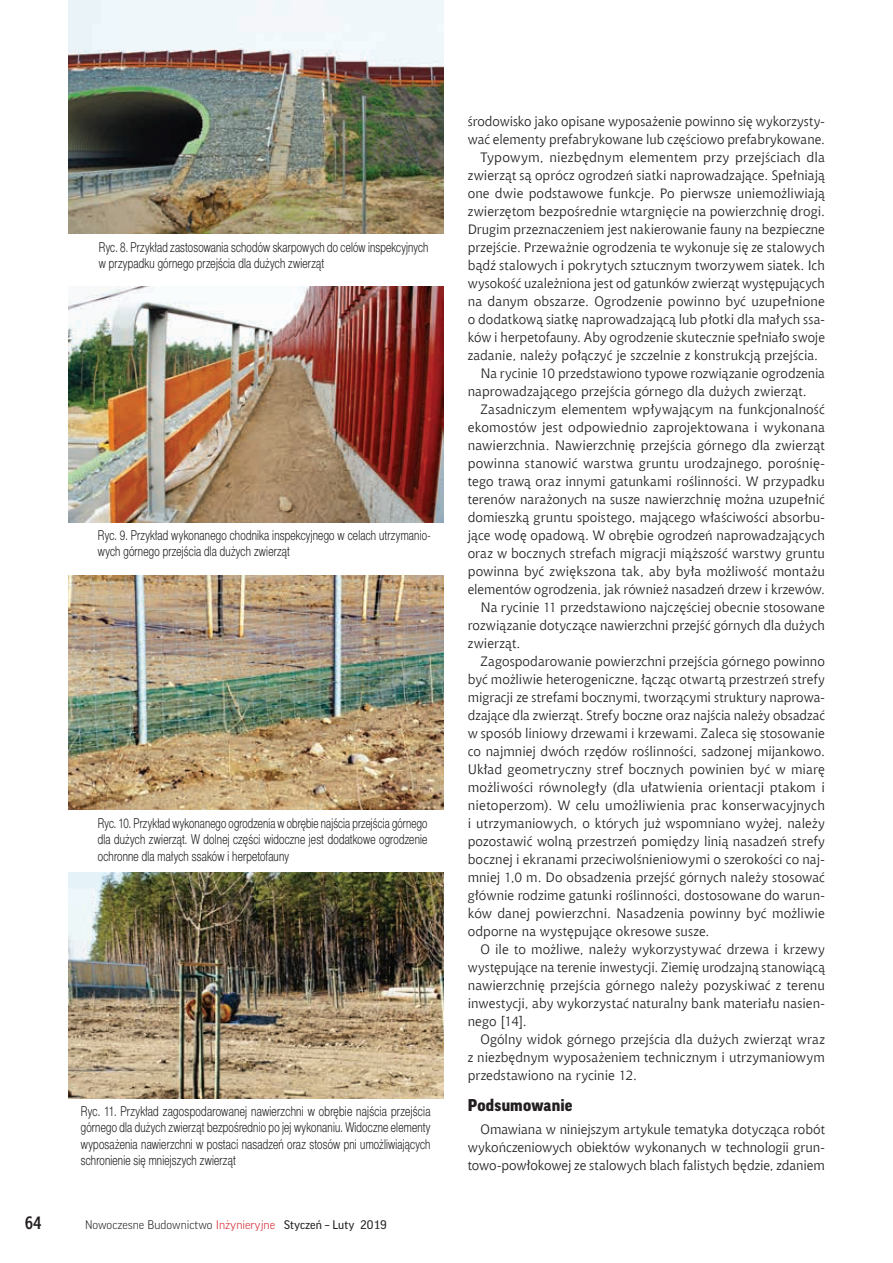
<style>
.page{position:relative;width:893px;height:1263px;background:#fff}
.page>*{position:absolute;margin:0;border:0;box-sizing:border-box;transform-origin:0 0}
.t1{font:700 18px "Aerton Cnd EFN";color:#231f20}
.t2{font:900 16.5px "Good Pro";letter-spacing:.01em;color:#231f20}
.t3{font:13.5px/18px "Chianti EU";letter-spacing:.005em;color:#231f20;text-align:justify}
.t4{font:13.5px/16.2px "Switzer Cnd EFN Light";letter-spacing:.015em;color:#231f20;text-align:justify;scale:.91 1}
.t5{font:13.5px/16.2px "Switzer Cnd EFN Light";letter-spacing:.015em;color:#231f20;scale:.9 1}
.t6{font:13.5px/16.2px "Switzer Cnd EFN Light";letter-spacing:.015em;color:#231f20;text-align:justify;scale:.89 1}
.t7{font:300 12px "Good Pro";color:#231f20}
.s1{color:#d1232a}
.s2{font-weight:400}
</style>
<div class="page">
<img style="left:68px;top:0;width:375px;height:234px">
<img style="left:68px;top:287px;width:375px;height:235px">
<img style="left:68px;top:575px;width:375px;height:234px">
<img style="left:68px;top:873px;width:375px;height:225px">
<h1 class="t1" style="left:25px;top:1212px;width:18px">64</h1>
<p class="t5" style="left:99px;top:239px;width:368px">Ryc. 8. Przykład zastosowania schodów skarpowych do celów inspekcyjnych w przypadku górnego przejścia dla dużych zwierząt</p>
<p class="t5" style="left:98px;top:527px;width:371px">Ryc. 9. Przykład wykonanego chodnika inspekcyjnego w celach utrzymanio&shy;wych górnego przejścia dla dużych zwierząt</p>
<p class="t6" style="left:98px;top:815px;width:372px">Ryc. 10. Przykład wykonanego ogrodzenia w obrębie najścia przejścia górnego dla dużych zwierząt. W dolnej części widoczne jest dodatkowe ogrodzenie ochronne dla małych ssaków i herpetofauny</p>
<p class="t4" style="left:81px;top:1103px;width:386px">Ryc. 11. Przykład zagospodarowanej nawierzchni w obrębie najścia przejścia górnego dla dużych zwierząt bezpośrednio po jej wykonaniu. Widoczne elementy wyposażenia nawierzchni w postaci nasadzeń oraz stosów pni umożliwiających schronienie się mniejszych zwierząt</p>
<p class="t7" style="left:85px;top:1218px;width:303px">Nowoczesne Budownictwo <span class="s1">Inżynieryjne</span> <span class="s2">Styczeń – Luty 2019</span></p>
<p class="t3" style="left:468px;top:112px;width:359px">środowisko jako opisane wyposażenie powinno się wykorzysty-</p>
<p class="t3" style="left:468px;top:130px;width:359px">wać elementy prefabrykowane lub częściowo prefabrykowane.</p>
<p class="t3" style="left:480px;top:148px;width:346px">Typowym, niezbędnym elementem przy przejściach dla</p>
<p class="t3" style="left:468px;top:166px;width:359px">zwierząt są oprócz ogrodzeń siatki naprowadzające. Spełniają</p>
<p class="t3" style="left:468px;top:184px;width:359px">one dwie podstawowe funkcje. Po pierwsze uniemożliwiają</p>
<p class="t3" style="left:468px;top:202px;width:359px">zwierzętom bezpośrednie wtargnięcie na powierzchnię drogi.</p>
<p class="t3" style="left:468px;top:220px;width:359px">Drugim przeznaczeniem jest nakierowanie fauny na bezpieczne</p>
<p class="t3" style="left:468px;top:238px;width:359px">przejście. Przeważnie ogrodzenia te wykonuje się ze stalowych</p>
<p class="t3" style="left:468px;top:256px;width:359px">bądź stalowych i pokrytych sztucznym tworzywem siatek. Ich</p>
<p class="t3" style="left:468px;top:274px;width:359px">wysokość uzależniona jest od gatunków zwierząt występujących</p>
<p class="t3" style="left:468px;top:292px;width:359px">na danym obszarze. Ogrodzenie powinno być uzupełnione</p>
<p class="t3" style="left:468px;top:310px;width:359px">o dodatkową siatkę naprowadzającą lub płotki dla małych ssa-</p>
<p class="t3" style="left:468px;top:328px;width:359px">ków i herpetofauny. Aby ogrodzenie skutecznie spełniało swoje</p>
<p class="t3" style="left:468px;top:346px;width:352px">zadanie, należy połączyć je szczelnie z konstrukcją przejścia.</p>
<p class="t3" style="left:480px;top:364px;width:346px">Na rycinie 10 przedstawiono typowe rozwiązanie ogrodzenia</p>
<p class="t3" style="left:468px;top:382px;width:340px">naprowadzającego przejścia górnego dla dużych zwierząt.</p>
<p class="t3" style="left:480px;top:400px;width:346px">Zasadniczym elementem wpływającym na funkcjonalność</p>
<p class="t3" style="left:468px;top:418px;width:359px">ekomostów jest odpowiednio zaprojektowana i wykonana</p>
<p class="t3" style="left:468px;top:436px;width:359px">nawierzchnia. Nawierzchnię przejścia górnego dla zwierząt</p>
<p class="t3" style="left:468px;top:454px;width:359px">powinna stanowić warstwa gruntu urodzajnego, porośnię-</p>
<p class="t3" style="left:468px;top:472px;width:359px">tego trawą oraz innymi gatunkami roślinności. W przypadku</p>
<p class="t3" style="left:468px;top:490px;width:359px">terenów narażonych na susze nawierzchnię można uzupełnić</p>
<p class="t3" style="left:468px;top:508px;width:359px">domieszką gruntu spoistego, mającego właściwości absorbu-</p>
<p class="t3" style="left:468px;top:526px;width:359px">jące wodę opadową. W obrębie ogrodzeń naprowadzających</p>
<p class="t3" style="left:468px;top:544px;width:359px">oraz w bocznych strefach migracji miąższość warstwy gruntu</p>
<p class="t3" style="left:468px;top:562px;width:359px">powinna być zwiększona tak, aby była możliwość montażu</p>
<p class="t3" style="left:468px;top:580px;width:359px">elementów ogrodzenia, jak również nasadzeń drzew i krzewów.</p>
<p class="t3" style="left:480px;top:598px;width:346px">Na rycinie 11 przedstawiono najczęściej obecnie stosowane</p>
<p class="t3" style="left:468px;top:616px;width:359px">rozwiązanie dotyczące nawierzchni przejść górnych dla dużych</p>
<p class="t3" style="left:468px;top:634px;width:54px">zwierząt.</p>
<p class="t3" style="left:480px;top:652px;width:346px">Zagospodarowanie powierzchni przejścia górnego powinno</p>
<p class="t3" style="left:468px;top:670px;width:359px">być możliwie heterogeniczne, łącząc otwartą przestrzeń strefy</p>
<p class="t3" style="left:468px;top:688px;width:359px">migracji ze strefami bocznymi, tworzącymi struktury naprowa-</p>
<p class="t3" style="left:468px;top:706px;width:359px">dzające dla zwierząt. Strefy boczne oraz najścia należy obsadzać</p>
<p class="t3" style="left:468px;top:724px;width:359px">w sposób liniowy drzewami i krzewami. Zaleca się stosowanie</p>
<p class="t3" style="left:468px;top:742px;width:359px">co najmniej dwóch rzędów roślinności, sadzonej mijankowo.</p>
<p class="t3" style="left:468px;top:760px;width:359px">Układ geometryczny stref bocznych powinien być w miarę</p>
<p class="t3" style="left:468px;top:778px;width:359px">możliwości równoległy (dla ułatwienia orientacji ptakom i</p>
<p class="t3" style="left:468px;top:796px;width:359px">nietoperzom). W celu umożliwienia prac konserwacyjnych</p>
<p class="t3" style="left:468px;top:814px;width:359px">i utrzymaniowych, o których już wspomniano wyżej, należy</p>
<p class="t3" style="left:468px;top:832px;width:359px">pozostawić wolną przestrzeń pomiędzy linią nasadzeń strefy</p>
<p class="t3" style="left:468px;top:850px;width:359px">bocznej i ekranami przeciwolśnieniowymi o szerokości co naj-</p>
<p class="t3" style="left:468px;top:868px;width:359px">mniej 1,0 m. Do obsadzenia przejść górnych należy stosować</p>
<p class="t3" style="left:468px;top:886px;width:359px">głównie rodzime gatunki roślinności, dostosowane do warun-</p>
<p class="t3" style="left:468px;top:904px;width:359px">ków danej powierzchni. Nasadzenia powinny być możliwie</p>
<p class="t3" style="left:468px;top:922px;width:243px">odporne na występujące okresowe susze.</p>
<p class="t3" style="left:480px;top:940px;width:346px">O ile to możliwe, należy wykorzystywać drzewa i krzewy</p>
<p class="t3" style="left:468px;top:958px;width:359px">występujące na terenie inwestycji. Ziemię urodzajną stanowiącą</p>
<p class="t3" style="left:468px;top:976px;width:359px">nawierzchnię przejścia górnego należy pozyskiwać z terenu</p>
<p class="t3" style="left:468px;top:994px;width:359px">inwestycji, aby wykorzystać naturalny bank materiału nasien-</p>
<p class="t3" style="left:468px;top:1012px;width:60px">nego [14].</p>
<p class="t3" style="left:480px;top:1030px;width:346px">Ogólny widok górnego przejścia dla dużych zwierząt wraz</p>
<p class="t3" style="left:468px;top:1048px;width:359px">z niezbędnym wyposażeniem technicznym i utrzymaniowym</p>
<p class="t3" style="left:468px;top:1066px;width:171px">przedstawiono na rycinie 12.</p>
<p class="t2" style="left:468px;top:1096px;width:106px">Podsumowanie</p>
<p class="t3" style="left:468px;top:1120px;width:359px;text-indent:13px">Omawiana w niniejszym artykule tematyka dotycząca robót wykończeniowych obiektów wykonanych w technologii grun&shy;towo-powłokowej ze stalowych blach falistych będzie, zdaniem</p>
</div>
